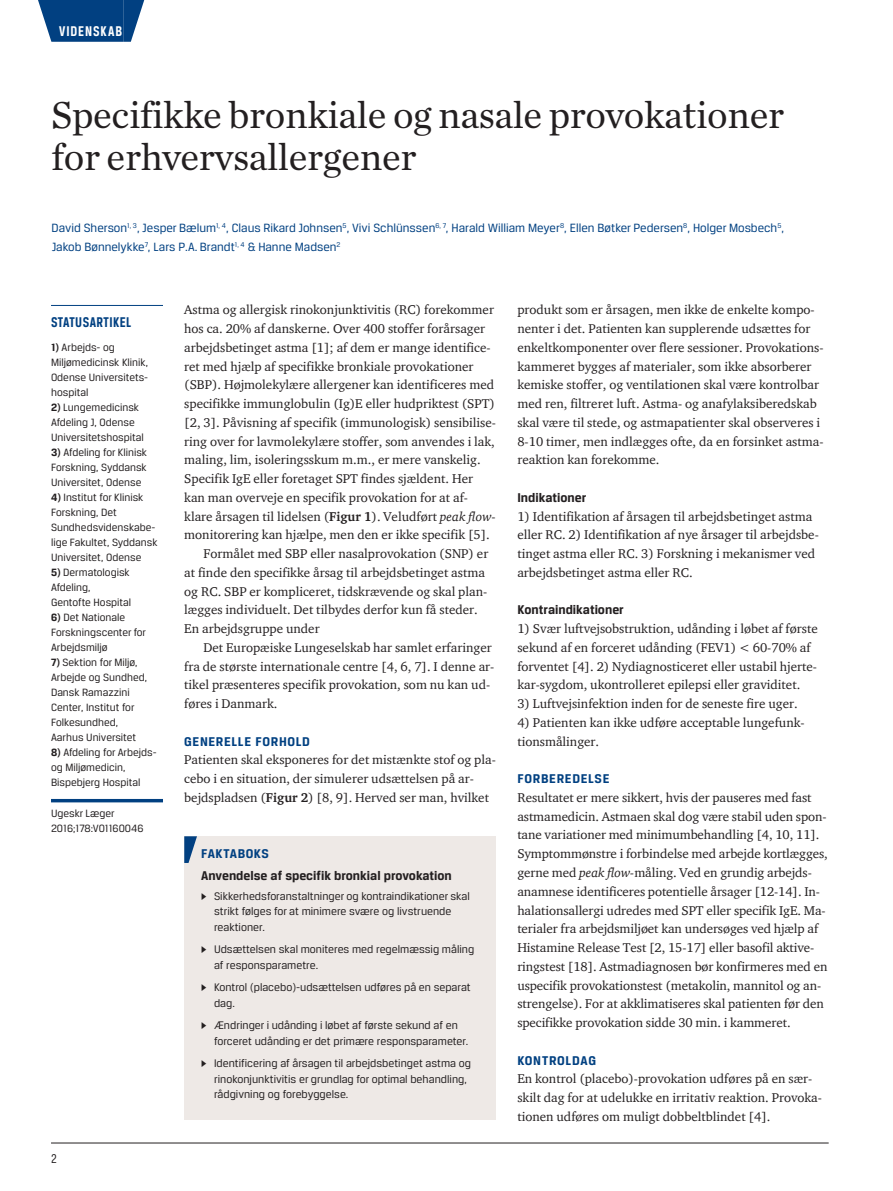
<style>
.page{position:relative;width:893px;height:1191px;background:#fff}
.page>*{position:absolute;margin:0;border:0;box-sizing:border-box;transform-origin:0 0}
.t1{font:39px/42px "Chronicle Text G1";letter-spacing:-.01em;color:#231f20}
.t2{font:700 15px "Breuer Condensed";letter-spacing:.03em;color:#014081}
.t3{font:700 15px "Breuer Condensed";letter-spacing:.065em;color:#fff}
.t4{font:700 13.5px "Breuer Text";color:#231f20}
.t5{font:700 13.5px "Breuer Text";letter-spacing:.05em;color:#014081}
.t6{font:13.5px "Breuer Condensed";color:#231f20}
.t7{font:13.05px/18.8px "ITC Charter Com";color:#231f20}
.t8{font:12.75px/18.8px "Breuer Text";color:#014081}
.t9{font:11.7px/15.8px "Breuer Text";color:#231f20}
.t10{font:11.25px/15px "Breuer Text";color:#231f20}
.s1{font-weight:700}
.s2{font-style:italic}
.s3{font-family:"Greta Text"}
</style>
<div class="page">
<hr style="left:51px;top:1142px;width:778px;height:1px;background:#231f20">
<div style="left:59px;top:0;width:64px;height:42px;background:#014081"></div>
<svg style="left:38px;top:0;width:21px;height:42px"></svg>
<svg style="left:123px;top:0;width:21px;height:42px"></svg>
<hr style="left:51px;top:305px;width:112px;height:1px;background:#014081">
<hr style="left:51px;top:799px;width:112px;height:3px;background:#014081">
<div style="left:184px;top:836px;width:312px;height:283px;background:#eee9e6"></div>
<svg style="left:184px;top:836px;width:13px;height:27px"></svg>
<p class="t3" style="left:59px;top:23px;width:65px">VIDENSKAB</p>
<h1 class="t1" style="left:52px;top:92px;width:734px">Specifikke bronkiale og nasale provokationer for erhvervsallergener</h1>
<p class="t8" style="left:52px;top:218px;width:734px">David Sherson<sup>1,</sup> <sup>3</sup>, Jesper Bælum<sup>1,</sup> <sup>4</sup>, Claus Rikard Johnsen<sup>5</sup>, Vivi Schlünssen<sup>6,</sup> <sup>7</sup>, Harald William Meyer<sup>8</sup>, Ellen Bøtker Pedersen<sup>8</sup>, Holger Mosbech<sup>5</sup>,<br>Jakob Bønnelykke<sup>7</sup>, Lars P.A. Brandt<sup>1,</sup> <sup>4</sup> &amp; Hanne Madsen<sup>2</sup></p>
<p class="t2" style="left:51px;top:314px;width:82px">STATUSARTIKEL</p>
<p class="t10" style="left:51px;top:340px;width:99px"><span class="s1">1)</span> Arbejds- og<br>Miljømedicinsk Klinik,<br>Odense Universitets&shy;hospital</p>
<p class="t10" style="left:51px;top:400px;width:94px"><span class="s1">2)</span> Lungemedicinsk<br>Afdeling J, Odense<br>Universitetshospital</p>
<p class="t10" style="left:51px;top:445px;width:98px;text-align:justify"><span class="s1">3)</span> Afdeling for Klinisk Forskning, Syddansk Universitet, Odense</p>
<p class="t10" style="left:51px;top:490px;width:108px"><span class="s1">4)</span> Institut for Klinisk<br>Forskning, Det<br>Sundhedsvidenskabe&shy;lige Fakultet, Syddansk<br>Universitet, Odense</p>
<p class="t10" style="left:51px;top:565px;width:82px"><span class="s1">5)</span> Dermatologisk<br>Afdeling,<br>Gentofte Hospital</p>
<p class="t10" style="left:51px;top:609px;width:97px"><span class="s1">6)</span> Det Nationale<br>Forskningscenter for<br>Arbejdsmiljø</p>
<p class="t10" style="left:51px;top:654px;width:98px"><span class="s1">7)</span> Sektion for Miljø,<br>Arbejde og Sundhed,<br>Dansk Ramazzini<br>Center, Institut for<br>Folkesundhed,<br>Aarhus Universitet</p>
<p class="t10" style="left:51px;top:744px;width:107px"><span class="s1">8)</span> Afdeling for Arbejds&shy;og Miljømedicin,<br>Bispebjerg Hospital</p>
<p class="t10" style="left:51px;top:806px;width:94px">Ugeskr Læger<br>2016;178:V01160046</p>
<p class="t6" style="left:51px;top:1150px;width:7px">2</p>
<p class="t7" style="left:184px;top:300px;width:311px">Astma og allergisk rinokonjunktivitis (RC) forekommer</p>
<p class="t7" style="left:184px;top:319px;width:302px">hos ca. 20% af danskerne. Over 400 stoffer forårsager</p>
<p class="t7" style="left:184px;top:338px;width:308px">arbejdsbetinget astma [1]; af dem er mange identifice-</p>
<p class="t7" style="left:184px;top:356px;width:291px">ret med hjælp af specifikke bronkiale provokationer</p>
<p class="t7" style="left:184px;top:375px;width:311px">(SBP). Højmolekylære allergener kan identificeres med</p>
<p class="t7" style="left:184px;top:394px;width:312px">specifikke immunglobulin (Ig)E eller hudpriktest (SPT)</p>
<p class="t7" style="left:184px;top:413px;width:313px">[2, 3]. Påvisning af specifik (immunologisk) sensibilise-</p>
<p class="t7" style="left:184px;top:431px;width:312px">ring over for lavmolekylære stoffer, som anvendes i lak,</p>
<p class="t7" style="left:184px;top:450px;width:298px">maling, lim, isoleringsskum m.m., er mere vanskelig.</p>
<p class="t7" style="left:184px;top:469px;width:290px">Specifik IgE eller foretaget SPT findes sjældent. Her</p>
<p class="t7" style="left:184px;top:488px;width:285px">kan man overveje en specifik provokation for at af-</p>
<p class="t7" style="left:184px;top:506px;width:313px">klare årsagen til lidelsen (<span class="s1">Figur 1</span>). Veludført <span class="s2">peak flow</span>-</p>
<p class="t7" style="left:184px;top:525px;width:307px">monitorering kan hjælpe, men den er ikke specifik [5].</p>
<p class="t7" style="left:203px;top:544px;width:286px">Formålet med SBP eller nasalprovokation (SNP) er</p>
<p class="t7" style="left:184px;top:563px;width:302px">at finde den specifikke årsag til arbejdsbetinget astma</p>
<p class="t7" style="left:184px;top:581px;width:305px">og RC. SBP er kompliceret, tidskrævende og skal plan-</p>
<p class="t7" style="left:184px;top:600px;width:295px">lægges individuelt. Det tilbydes derfor kun få steder.</p>
<p class="t7" style="left:184px;top:619px;width:137px">En arbejdsgruppe under</p>
<p class="t7" style="left:203px;top:638px;width:290px">Det Europæiske Lungeselskab har samlet erfaringer</p>
<p class="t7" style="left:184px;top:656px;width:312px">fra de største internationale centre [4, 6, 7]. I denne ar-</p>
<p class="t7" style="left:184px;top:675px;width:307px">tikel præsenteres specifik provokation, som nu kan ud-</p>
<p class="t7" style="left:184px;top:694px;width:95px">føres i Danmark.</p>
<p class="t5" style="left:184px;top:733px;width:127px">GENERELLE FORHOLD</p>
<p class="t7" style="left:184px;top:750px;width:313px">Patienten skal eksponeres for det mistænkte stof og pla&shy;cebo i en situation, der simulerer udsættelsen på ar&shy;bejdspladsen (<span class="s1">Figur 2</span>) [8, 9]. Herved ser man, hvilket</p>
<p class="t5" style="left:201px;top:845px;width:16px">Faktaboks</p>
<p class="t4" style="left:201px;top:867px;width:252px">Anvendelse af specifik bronkial provokation</p>
<p class="t9" style="left:214px;top:887px;width:257px;text-indent:-13px"><span class="s3">▶</span> Sikkerhedsforanstaltninger og kontraindikationer skal strikt følges for at minimere svære og livstruende reaktioner.</p>
<p class="t9" style="left:214px;top:941px;width:262px;text-indent:-13px"><span class="s3">▶</span> Udsættelsen skal moniteres med regelmæssig måling af responsparametre.</p>
<p class="t9" style="left:214px;top:979px;width:258px;text-indent:-13px"><span class="s3">▶</span> Kontrol (placebo)-udsættelsen udføres på en separat dag.</p>
<p class="t9" style="left:214px;top:1017px;width:256px;text-indent:-13px"><span class="s3">▶</span> Ændringer i udånding i løbet af første sekund af en forceret udånding er det primære responsparameter.</p>
<p class="t9" style="left:214px;top:1055px;width:258px;text-indent:-13px"><span class="s3">▶</span> Identificering af årsagen til arbejdsbetinget astma og rinokonjunktivitis er grundlag for optimal behandling, rådgivning og forebyggelse.</p>
<p class="t7" style="left:517px;top:300px;width:308px">produkt som er årsagen, men ikke de enkelte kompo&shy;nenter i det. Patienten kan supplerende udsættes for enkeltkomponenter over flere sessioner. Provokations&shy;kammeret bygges af materialer, som ikke absorberer kemiske stoffer, og ventilationen skal være kontrolbar med ren, filtreret luft. Astma- og anafylaksiberedskab skal være til stede, og astmapatienter skal observeres i 8-10 timer, men indlægges ofte, da en forsinket astma&shy;reaktion kan forekomme.</p>
<p class="t4" style="left:517px;top:490px;width:70px">Indikationer</p>
<p class="t7" style="left:517px;top:506px;width:303px">1) Identifikation af årsagen til arbejdsbetinget astma eller RC. 2) Identifikation af nye årsager til arbejdsbe&shy;tinget astma eller RC. 3) Forskning i mekanismer ved arbejdsbetinget astma eller RC.</p>
<p class="t4" style="left:517px;top:602px;width:108px">Kontraindikationer</p>
<p class="t7" style="left:517px;top:619px;width:302px">1) Svær luftvejsobstruktion, udånding i løbet af første sekund af en forceret udånding (FEV1) &lt; 60-70% af forventet [4]. 2) Nydiagnosticeret eller ustabil hjerte&shy;kar-sygdom, ukontrolleret epilepsi eller graviditet.</p>
<p class="t7" style="left:517px;top:694px;width:282px">3) Luftvejsinfektion inden for de seneste fire uger.</p>
<p class="t7" style="left:517px;top:713px;width:288px">4) Patienten kan ikke udføre acceptable lungefunk&shy;tionsmålinger.</p>
<p class="t5" style="left:517px;top:771px;width:94px">FORBEREDELSE</p>
<p class="t7" style="left:517px;top:788px;width:312px">Resultatet er mere sikkert, hvis der pauseres med fast astmamedicin. Astmaen skal dog være stabil uden spon&shy;tane variationer med minimumbehandling [4, 10, 11].<br>Symptommønstre i forbindelse med arbejde kortlægges, gerne med <span class="s2">peak flow-</span>måling. Ved en grundig arbejds&shy;anamnese identificeres potentielle årsager [12-14]. In&shy;halationsallergi udredes med SPT eller specifik IgE. Ma&shy;terialer fra arbejdsmiljøet kan undersøges ved hjælp af Histamine Release Test [2, 15-17] eller basofil aktive&shy;ringstest [18]. Astmadiagnosen bør konfirmeres med en uspecifik provokationstest (metakolin, mannitol og an&shy;strengelse). For at akklimatiseres skal patienten før den specifikke provokation sidde 30 min. i kammeret.</p>
<p class="t5" style="left:517px;top:1052px;width:80px">KONTROLDAG</p>
<p class="t7" style="left:517px;top:1069px;width:306px">En kontrol (placebo)-provokation udføres på en sær&shy;skilt dag for at udelukke en irritativ reaktion. Provoka&shy;tionen udføres om muligt dobbeltblindet [4].</p>
</div>
